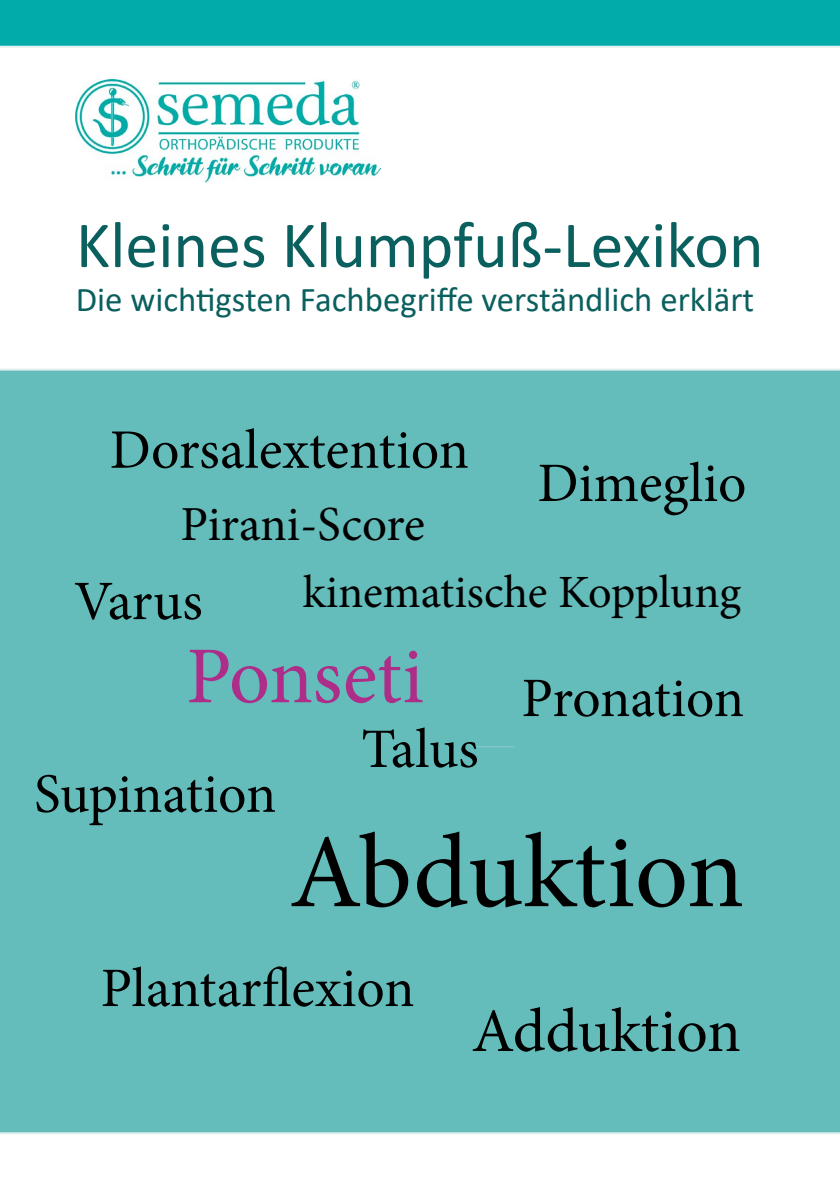
<style>
.page{position:relative;width:840px;height:1191px;background:#fff}
.page>*{position:absolute;margin:0;border:0;box-sizing:border-box;transform-origin:0 0}
.t1{font:104.8px "Minion Pro";letter-spacing:-.005em;color:#000}
.t2{font:80.6px "Minion Pro";letter-spacing:-.005em;color:#ad2d88}
.t3{font:66px "Calibri";color:#0a605e}
.t4{font:61.8px "Minion Pro";letter-spacing:-.005em;color:#000}
.t5{font:55.6px "Minion Pro";letter-spacing:-.005em;color:#000}
.t6{font:49px "Minion Pro";color:#000}
.t7{font:46.2px "Minion Pro";letter-spacing:-.005em;color:#000}
.t8{font:34.8px "Calibri";color:#0a605e}
</style>
<div class="page">
<div style="left:0;top:0;width:839px;height:48px;background:#00aca9"></div>
<div style="left:0;top:368px;width:839px;height:766px;background:#64bcbb"></div>
<img style="left:76px;top:79px;width:304px;height:103px">
<p class="t3" style="left:76px;top:199px;width:688px">Kleines Klumpfuß-Lexikon</p>
<p class="t8" style="left:76px;top:275px;width:679px">Die wichtigsten Fachbegriffe verständlich erklärt</p>
<p class="t5" style="left:110px;top:413px;width:360px">Dorsalextention</p>
<p class="t6" style="left:180px;top:492px;width:245px">Pirani-Score</p>
<p class="t5" style="left:537px;top:446px;width:210px">Dimeglio</p>
<p class="t5" style="left:74px;top:564px;width:130px">Varus</p>
<p class="t7" style="left:302px;top:561px;width:439px">kinematische Kopplung</p>
<h2 class="t2" style="left:186px;top:622px;width:239px">Ponseti</h2>
<p class="t5" style="left:34px;top:757px;width:243px">Supination</p>
<p class="t5" style="left:361px;top:712px;width:119px">Talus</p>
<p class="t5" style="left:521px;top:661px;width:224px">Pronation</p>
<h1 class="t1" style="left:289px;top:802px;width:456px">Abduktion</h1>
<p class="t5" style="left:100px;top:951px;width:315px">Plantarflexion</p>
<p class="t4" style="left:471px;top:989px;width:271px">Adduktion</p>
</div>
